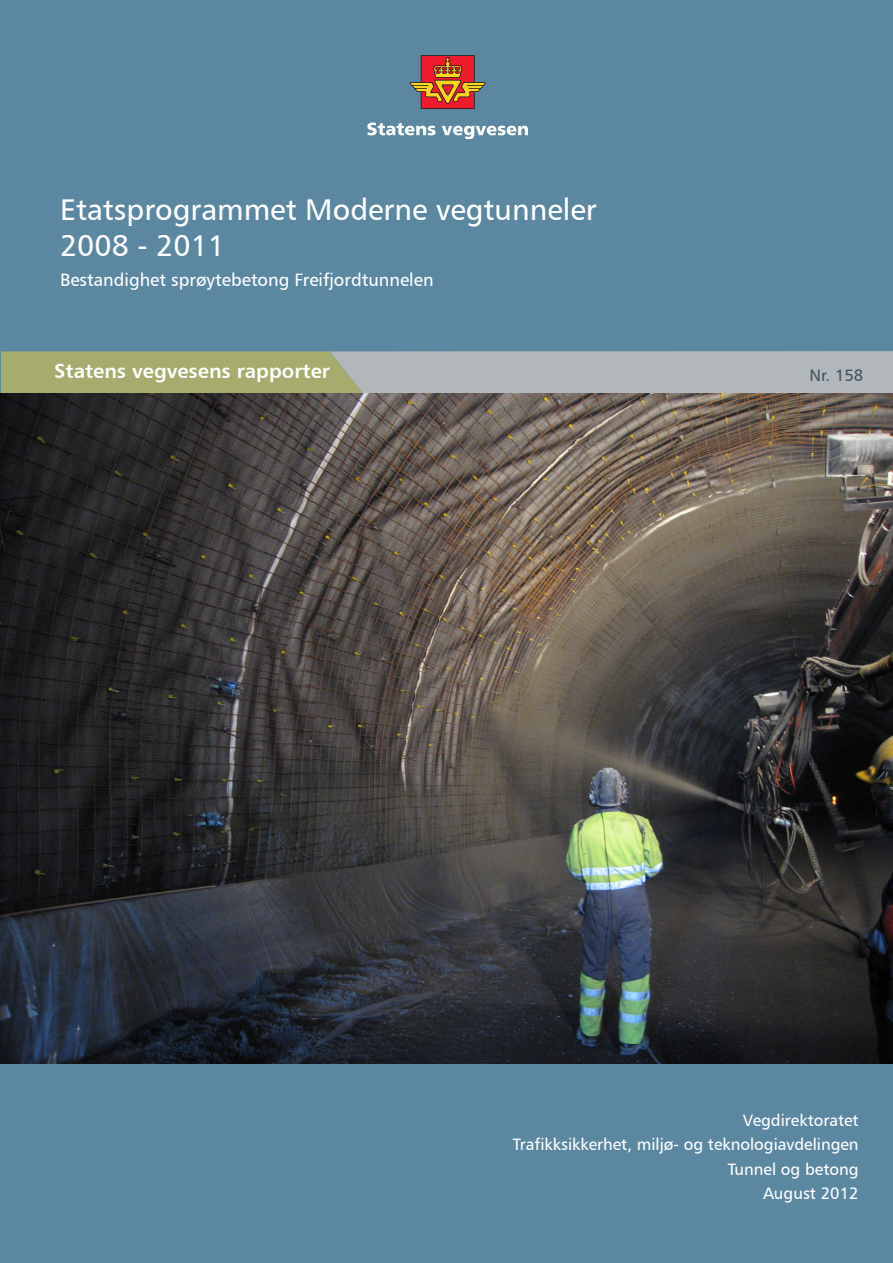
<style>
.page{position:relative;width:893px;height:1263px;background:#5c87a1}
.page>*{position:absolute;margin:0;border:0;box-sizing:border-box;transform-origin:0 0}
.Paragraph_Style_1{font:30px "Humanist 777 BT Roman B";color:#fff}
.Paragraph_Style_3{font:20.25px "Humanist 777 BT Bold B";color:#fff}
.Paragraph_Style_2{font:18px "Humanist 777 BT Roman B";color:#fff}
.Paragraph_Style_6{font:16.5px "Humanist 777 BT Roman B";color:#fff}
.Paragraph_Style_5{font:16.5px "Humanist 777 BT Roman B";color:#41525c}
</style>
<div class="page">
<svg style="left:1px;top:351px;width:892px;height:43px;background:#aab09b"></svg>
<img style="left:0;top:394px;width:893px;height:669px">
<svg style="left:367px;top:122px;width:69px;height:13px"></svg>
<svg style="left:442px;top:126px;width:86px;height:13px"></svg>
<svg style="left:410px;top:55px;width:76px;height:54px"></svg>
<p class="Paragraph_Style_1" style="left:60px;top:191px;width:538px">Etatsprogrammet Moderne vegtunneler</p>
<p class="Paragraph_Style_1" style="left:60px;top:227px;width:167px">2008 - 2011</p>
<p class="Paragraph_Style_2" style="left:60px;top:268px;width:375px">Bestandighet sprøytebetong Freifjordtunnelen</p>
<p class="Paragraph_Style_3" style="left:54px;top:358px;width:277px">Statens vegvesens rapporter</p>
<p class="Paragraph_Style_5" style="left:809px;top:365px;width:55px">Nr. 158</p>
<p class="Paragraph_Style_6" style="left:743px;top:1110px;width:117px">Vegdirektoratet</p>
<p class="Paragraph_Style_6" style="left:513px;top:1134px;width:347px">Trafikksikkerhet, miljø- og teknologiavdelingen</p>
<p class="Paragraph_Style_6" style="left:728px;top:1159px;width:132px">Tunnel og betong</p>
<p class="Paragraph_Style_6" style="left:763px;top:1183px;width:97px">August 2012</p>
</div>
